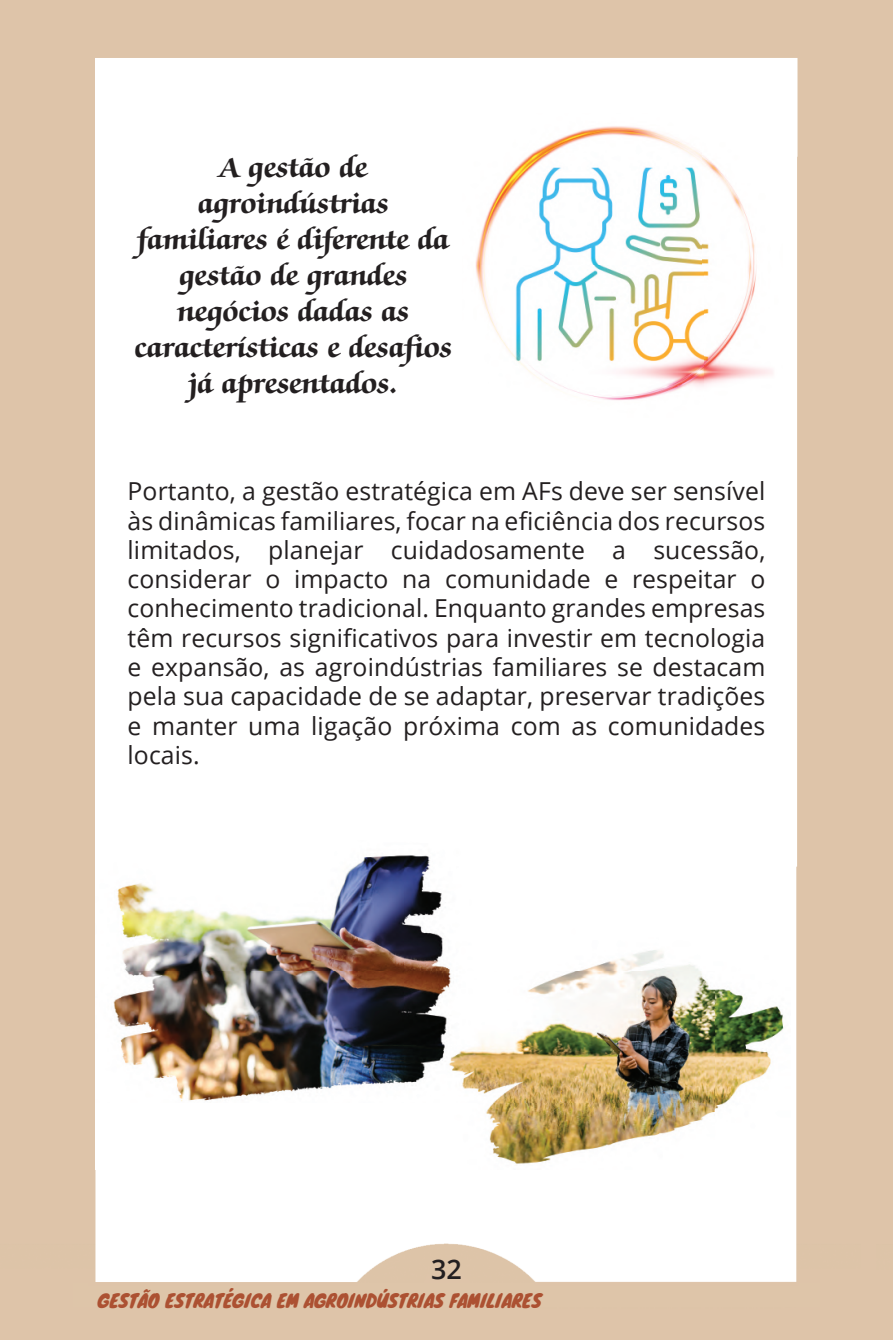
<style>
.page{position:relative;width:893px;height:1340px;background:#fff}
.page>*{position:absolute;margin:0;border:0;box-sizing:border-box;transform-origin:0 0}
.t1{font:700 31.5px/36px "Zapf Chancery IT Cby BT";letter-spacing:.005em;color:#231f20;text-align:center}
.t2{font:600 27px "Open Sans";color:#231f20}
.t3{font:24.75px/29.2px "Open Sans";letter-spacing:.005em;color:#231f20;text-align:justify}
.t4{font:18px "Knewave";color:#ac5132}
</style>
<div class="page">
<div style="left:797px;top:157px;width:64px;height:709px;background:#dec4a9"></div>
<img style="left:784px;top:866px;width:77px;height:473px">
<img style="left:475px;top:125px;width:298px;height:276px">
<img style="left:108px;top:849px;width:683px;height:320px">
<p class="t1" style="left:135px;top:151px;width:319px">A gestão de agroindústrias familiares é diferente da gestão de grandes negócios dadas as características e desafios já apresentados.</p>
<p class="t3" style="left:128px;top:476px;width:639px">Portanto, a gestão estratégica em AFs deve ser sensível às dinâmicas familiares, focar na eficiência dos recursos limitados, planejar cuidadosamente a sucessão, considerar o impacto na comunidade e respeitar o conhecimento tradicional. Enquanto grandes empresas têm recursos significativos para investir em tecnologia e expansão, as agroindústrias familiares se destacam pela sua capacidade de se adaptar, preservar tradições e manter uma ligação próxima com as comunidades locais.</p>
<p class="t2" style="left:431px;top:1250px;width:32px">32</p>
<p class="t4" style="left:98px;top:1286px;width:445px">GESTÃO ESTRATÉGICA EM AGROINDÚSTRIAS FAMILIARES</p>
</div>
